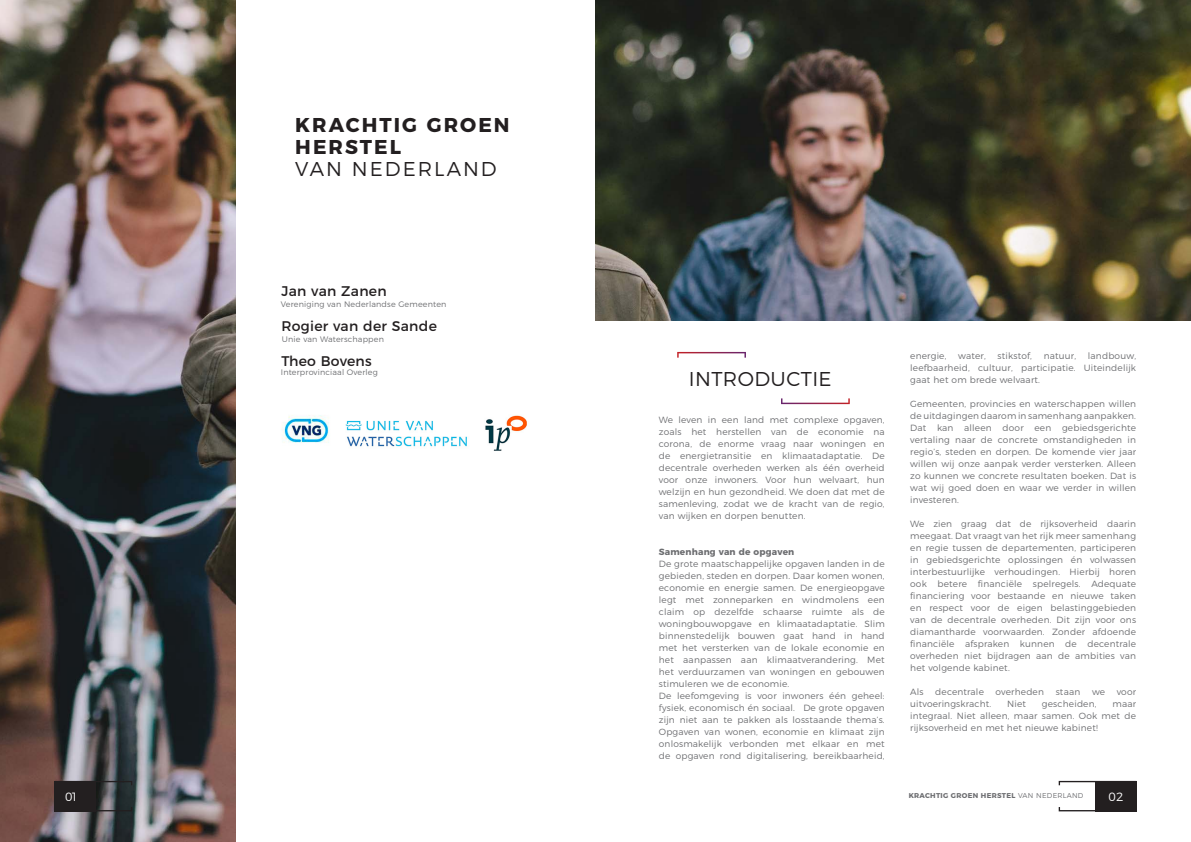
<style>
.page{position:relative;width:1191px;height:842px;background:#fff}
.page>*{position:absolute;margin:0;border:0;box-sizing:border-box;transform-origin:0 0}
.t1{font:700 20px/22px "Montserrat";letter-spacing:.1em;color:#231f20}
.t2{font:300 20px "Montserrat";letter-spacing:.1em;color:#231f20}
.t3{font:300 20px "Montserrat";letter-spacing:.035em;color:#231f20}
.t4{font:14px "Montserrat";letter-spacing:.02em;color:#231f20}
.t5{font:300 12px "Montserrat";color:#fff}
.t6{font:300 9px/12px "Montserrat";letter-spacing:.02em;color:#6c6d70;text-align:justify}
.t7{font:700 9px "Montserrat";letter-spacing:.02em;color:#6c6d70}
.t8{font:300 8px "Montserrat";letter-spacing:.02em;color:#6c6d70}
.t9{font:700 7px "Montserrat";letter-spacing:.04em;color:#6c6d70}
.s1{font-weight:300}
</style>
<div class="page">
<svg style="left:1058px;top:781px;width:78px;height:30px"></svg>
<img style="left:0;top:0;width:235px;height:842px">
<img style="left:595px;top:0;width:596px;height:320px">
<svg style="left:55px;top:781px;width:77px;height:30px;background:#2e2e30"></svg>
<svg style="left:781px;top:398px;width:68px;height:6px"></svg>
<svg style="left:677px;top:352px;width:69px;height:6px"></svg>
<img style="left:282px;top:415px;width:245px;height:36px">
<p class="t1" style="left:295px;top:112px;width:216px">KRACHTIG GROEN<br>HERSTEL</p>
<p class="t2" style="left:295px;top:153px;width:203px">VAN NEDERLAND</p>
<p class="t4" style="left:281px;top:280px;width:107px">Jan van Zanen</p>
<p class="t4" style="left:281px;top:315px;width:157px">Rogier van der Sande</p>
<p class="t4" style="left:281px;top:350px;width:92px">Theo Bovens</p>
<p class="t8" style="left:281px;top:298px;width:167px">Vereniging van Nederlandse Gemeenten</p>
<p class="t8" style="left:282px;top:332px;width:104px">Unie van Waterschappen</p>
<p class="t8" style="left:281px;top:366px;width:99px">Interprovinciaal Overleg</p>
<p class="t3" style="left:689px;top:363px;width:144px">INTRODUCTIE</p>
<p class="t6" style="left:659px;top:413px;width:227px">We leven in een land met complexe opgaven, zoals het herstellen van de economie na corona, de enorme vraag naar woningen en de energietransitie en klimaatadaptatie. De decentrale overheden werken als één overheid voor onze inwoners. Voor hun welvaart, hun welzijn en hun gezondheid. We doen dat met de samenleving, zodat we de kracht van de regio, van wijken en dorpen benutten.</p>
<p class="t7" style="left:659px;top:544px;width:137px">Samenhang van de opgaven</p>
<p class="t6" style="left:659px;top:557px;width:227px">De grote maatschappelijke opgaven landen in de gebieden, steden en dorpen. Daar komen wonen, economie en energie samen. De energieopgave legt met zonneparken en windmolens een claim op dezelfde schaarse ruimte als de woningbouwopgave en klimaatadaptatie. Slim binnenstedelijk bouwen gaat hand in hand met het versterken van de lokale economie en het aanpassen aan klimaatverandering. Met het verduurzamen van woningen en gebouwen stimuleren we de economie.</p>
<p class="t6" style="left:659px;top:689px;width:227px">De leefomgeving is voor inwoners één geheel: fysiek, economisch én sociaal. De grote opgaven zijn niet aan te pakken als losstaande thema’s.<br>Opgaven van wonen, economie en klimaat zijn onlosmakelijk verbonden met elkaar en met de opgaven rond digitalisering, bereikbaarheid,</p>
<p class="t6" style="left:910px;top:349px;width:38px">energie,</p>
<p class="t6" style="left:958px;top:349px;width:29px">water,</p>
<p class="t6" style="left:997px;top:349px;width:36px">stikstof,</p>
<p class="t6" style="left:1043px;top:349px;width:34px">natuur,</p>
<p class="t6" style="left:910px;top:349px;width:227px;text-indent:178px">landbouw, leefbaarheid, cultuur, participatie. Uiteindelijk gaat het om brede welvaart.</p>
<p class="t6" style="left:910px;top:397px;width:227px">Gemeenten, provincies en waterschappen willen de uitdagingen daarom in samenhang aanpakken.<br>Dat kan alleen door een gebiedsgerichte vertaling naar de concrete omstandigheden in regio’s, steden en dorpen. De komende vier jaar willen wij onze aanpak verder versterken. Alleen zo kunnen we concrete resultaten boeken. Dat is wat wij goed doen en waar we verder in willen investeren.</p>
<p class="t6" style="left:910px;top:517px;width:227px">We zien graag dat de rijksoverheid daarin meegaat. Dat vraagt van het rijk meer samenhang en regie tussen de departementen, participeren in gebiedsgerichte oplossingen én volwassen interbestuurlijke verhoudingen. Hierbij horen ook betere financiële spelregels. Adequate financiering voor bestaande en nieuwe taken en respect voor de eigen belastinggebieden van de decentrale overheden. Dit zijn voor ons diamantharde voorwaarden. Zonder afdoende financiële afspraken kunnen de decentrale overheden niet bijdragen aan de ambities van het volgende kabinet.</p>
<p class="t6" style="left:910px;top:685px;width:15px">Als</p>
<p class="t6" style="left:935px;top:685px;width:50px">decentrale</p>
<p class="t6" style="left:995px;top:685px;width:50px">overheden</p>
<p class="t6" style="left:1055px;top:685px;width:26px">staan</p>
<p class="t6" style="left:1092px;top:685px;width:15px">we</p>
<p class="t6" style="left:1116px;top:685px;width:21px">voor</p>
<p class="t6" style="left:910px;top:697px;width:83px">uitvoeringskracht.</p>
<p class="t6" style="left:1007px;top:697px;width:20px">Niet</p>
<p class="t6" style="left:1042px;top:697px;width:56px">gescheiden,</p>
<p class="t6" style="left:910px;top:697px;width:227px;text-indent:202px">maar integraal. Niet alleen, maar samen. Ook met de rijksoverheid en met het nieuwe kabinet!</p>
<p class="t5" style="left:65px;top:787px;width:14px">01</p>
<p class="t9" style="left:908px;top:790px;width:176px">KRACHTIG GROEN HERSTEL <span class="s1">VAN NEDERLAND</span></p>
<p class="t5" style="left:1108px;top:788px;width:17px">02</p>
</div>
